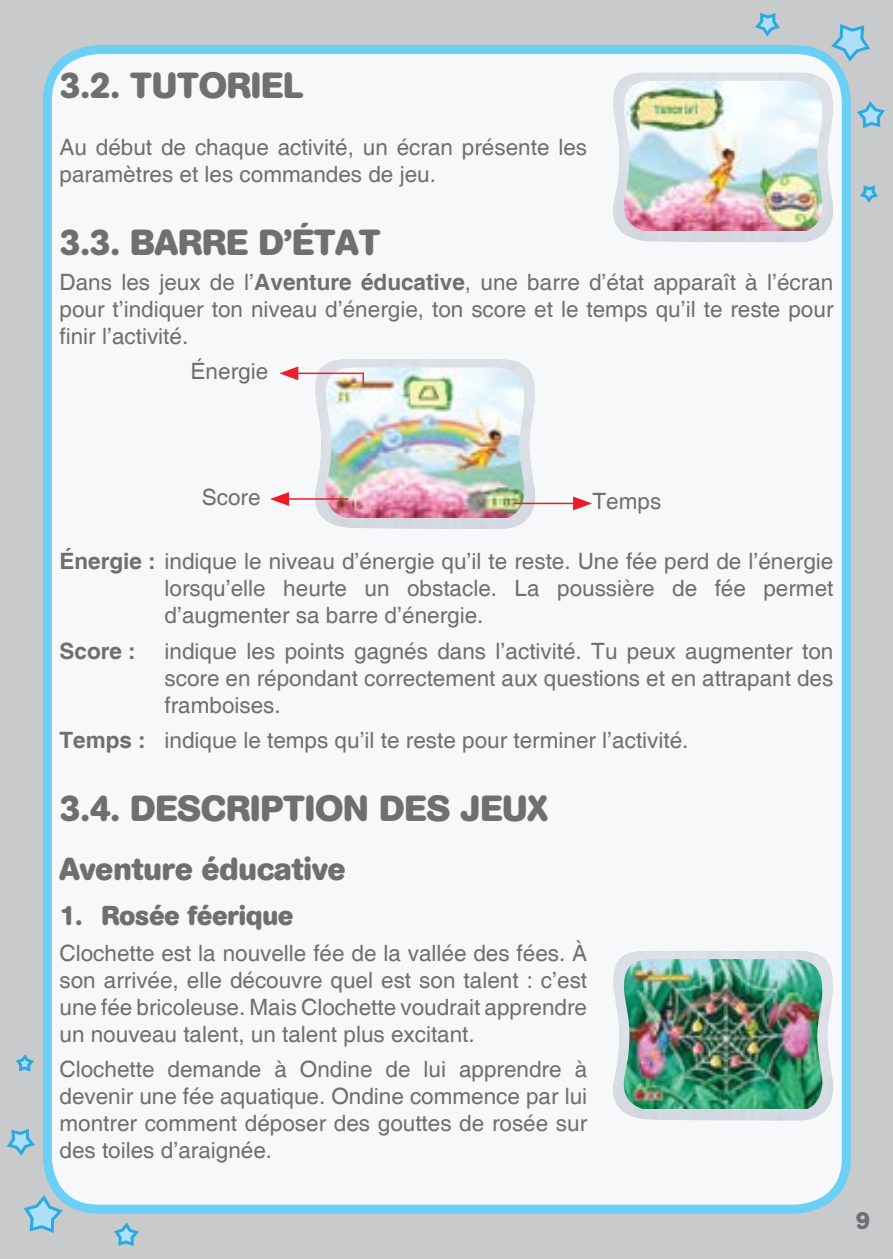
<style>
.page{position:relative;width:893px;height:1259px;background:#c9cacc}
.page>*{position:absolute;margin:0;border:0;box-sizing:border-box;transform-origin:0 0}
.t1{font:700 36px "AG Book Rounded";color:#6d6f71}
.t2{font:700 31.5px "AG Book Rounded";color:#6d6f71}
.t3{font:700 27px "AG Book Rounded";color:#6d6f71}
.t4{font:22.5px/27px "Helvetica";color:#6d6f71;text-align:justify}
.t5{font:700 22.5px "Helvetica";color:#6d6f71}
.s1{font-weight:700}
</style>
<div class="page">
<svg style="left:828px;top:24px;width:43px;height:40px"></svg>
<svg style="left:857px;top:101px;width:28px;height:27px"></svg>
<svg style="left:755px;top:12px;width:25px;height:25px"></svg>
<svg style="left:860px;top:185px;width:18px;height:18px"></svg>
<svg style="left:23px;top:1192px;width:42px;height:41px"></svg>
<svg style="left:7px;top:1128px;width:28px;height:28px"></svg>
<svg style="left:114px;top:1222px;width:25px;height:25px"></svg>
<svg style="left:16px;top:1054px;width:18px;height:18px"></svg>
<div style="left:47px;top:50px;width:799px;height:1159px;background:#f7f8f9;border-radius:51px"></div>
<div style="left:43px;top:45px;width:808px;height:1168px;border:9px solid #6ccff6;border-radius:51px"></div>
<img style="left:613px;top:73px;width:222px;height:169px">
<img style="left:622px;top:81px;width:202px;height:150px">
<img style="left:310px;top:359px;width:227px;height:170px">
<img style="left:324px;top:367px;width:202px;height:150px">
<hr style="left:294px;top:372px;width:70px;height:2px;background:#ec2027">
<svg style="left:279px;top:366px;width:19px;height:14px"></svg>
<hr style="left:514px;top:503px;width:64px;height:1px;background:#ed1c24">
<svg style="left:573px;top:496px;width:19px;height:14px"></svg>
<hr style="left:284px;top:498px;width:64px;height:2px;background:#ed1c24">
<svg style="left:270px;top:492px;width:19px;height:14px"></svg>
<svg style="left:362px;top:374px;width:2px;height:10px"></svg>
<img style="left:613px;top:951px;width:220px;height:169px">
<img style="left:622px;top:959px;width:202px;height:150px">
<h1 class="t1" style="left:60px;top:65px;width:96px">3.2. TUTO</h1>
<h1 class="t1" style="left:227px;top:65px;width:42px">RIEL</h1>
<p class="t4" style="left:60px;top:134px;width:529px">Au début de chaque activité, un écran présente les paramètres et les commandes de jeu.</p>
<h1 class="t1" style="left:60px;top:221px;width:278px">3.3. BARRE D’ÉTAT</h1>
<p class="t4" style="left:60px;top:270px;width:775px">Dans les jeux de l’<span class="s1">Aventure éducative</span>, une barre d’état apparaît à l’écran pour t’indiquer ton niveau d’énergie, ton score et le temps qu’il te reste pour finir l’activité.</p>
<p class="t4" style="left:191px;top:359px;width:79px">Énergie</p>
<p class="t4" style="left:202px;top:484px;width:60px">Score</p>
<p class="t4" style="left:592px;top:488px;width:70px">Temps</p>
<p class="t4" style="left:165px;top:548px;width:670px;text-indent:-105px"><span class="s1">Énergie :</span> indique le niveau d’énergie qu’il te reste. Une fée perd de l’énergie lorsqu’elle heurte un obstacle. La poussière de fée permet d’augmenter sa barre d’énergie.</p>
<p class="t5" style="left:60px;top:637px;width:78px">Score :</p>
<p class="t4" style="left:165px;top:638px;width:670px">indique les points gagnés dans l’activité. Tu peux augmenter ton score en répondant correctement aux questions et en attrapant des framboises.</p>
<p class="t4" style="left:60px;top:727px;width:630px"><span class="s1">Temps :</span> indique le temps qu’il te reste pour terminer l’activité.</p>
<h1 class="t1" style="left:60px;top:787px;width:95px">3.4. DES</h1>
<h1 class="t1" style="left:201px;top:787px;width:104px">CRIPTION</h1>
<h1 class="t1" style="left:379px;top:787px;width:24px">DES</h1>
<h1 class="t1" style="left:461px;top:787px;width:88px">JEUX</h1>
<h2 class="t2" style="left:60px;top:851px;width:288px">Aventure éducative</h2>
<p class="t3" style="left:60px;top:900px;width:235px">1. Rosée féerique</p>
<p class="t4" style="left:60px;top:940px;width:529px">Clochette est la nouvelle fée de la vallée des fées. À son arrivée, elle découvre quel est son talent : c’est une fée bricoleuse. Mais Clochette voudrait apprendre un nouveau talent, un talent plus excitant.</p>
<p class="t4" style="left:60px;top:1056px;width:529px">Clochette demande à Ondine de lui apprendre à devenir une fée aquatique. Ondine commence par lui montrer comment déposer des gouttes de rosée sur des toiles d’araignée.</p>
</div>
